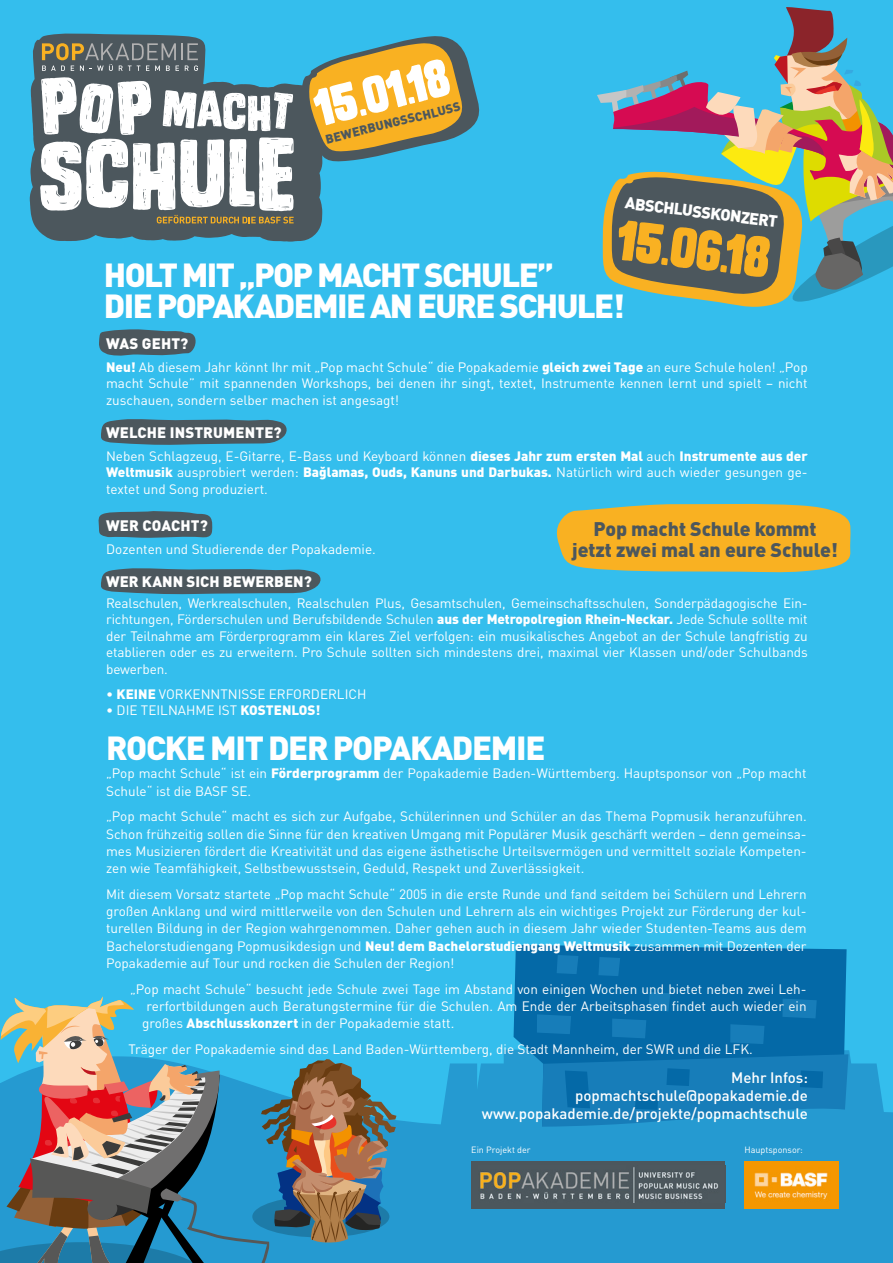
<style>
.page{position:relative;width:893px;height:1263px;background:#34beed}
.page>*{position:absolute;margin:0;border:0;box-sizing:border-box;transform-origin:0 0}
.t1{font:54px "Monstro Solid";color:#f9b122}
.t2{font:49.5px "Monstro Solid";color:#fff}
.t3{font:900 33px/31.5px "DIN Pro";letter-spacing:-.05em;color:#fff}
.t4{font:900 19.5px/21px "DIN Pro";letter-spacing:-.005em;color:#4c575d;text-align:center}
.t5{font:900 16.2px "DIN Pro";color:#fff}
.t6{font:500 15px/18px "DIN Pro";color:#fff;text-align:right}
.t7{font:900 15px "DIN Pro";letter-spacing:.01em;color:#fff}
.t8{font:13.5px/16.5px "DIN Pro";color:#fff;text-align:justify}
.t9{font:900 12.45px "DIN Pro";color:#4c575d}
.t10{font:9px "DIN Pro";color:#fff}
.s1{font-weight:900}
</style>
<div class="page">
<svg style="left:396px;top:945px;width:497px;height:318px"></svg>
<img style="left:744px;top:1161px;width:94px;height:47px">
<div style="left:471px;top:1161px;width:254px;height:48px;background:#4c575d"></div>
<img style="left:480px;top:1167px;width:238px;height:35px">
<svg style="left:30px;top:33px;width:292px;height:209px;fill:#4c575d"></svg>
<svg style="left:42px;top:43px;width:156px;height:28px;background:#6e7069"></svg>
<svg style="left:40px;top:77px;width:254px;height:146px;background:#a9b0b2"></svg>
<svg style="left:301px;top:35px;width:179px;height:128px"></svg>
<svg style="left:99px;top:329px;width:97px;height:27px;background:#486672"></svg>
<svg style="left:101px;top:419px;width:186px;height:26px;background:#49626c"></svg>
<svg style="left:101px;top:568px;width:220px;height:26px;background:#49626d"></svg>
<svg style="left:98px;top:511px;width:115px;height:27px;background:#49616c"></svg>
<svg style="left:0;top:996px;width:396px;height:267px"></svg>
<svg style="left:556px;top:503px;width:295px;height:70px;background:#e2b239"></svg>
<svg style="left:597px;top:7px;width:296px;height:300px"></svg>
<h2 class="t2" style="left:308px;top:83px;width:139px;rotate:-14deg">15.01.18</h2>
<p class="t9" style="left:323px;top:130px;width:140px;rotate:-14deg">BEWERBUNGSSCHLUSS</p>
<p class="t5" style="left:627px;top:190px;width:155px;rotate:7deg">ABSCHLUSSKONZERT</p>
<h1 class="t1" style="left:620px;top:210px;width:156px;rotate:7deg">15.06.18</h1>
<h3 class="t3" style="left:104px;top:257px;width:522px">HOLT MIT „POP MACHT SCHULE”<br>DIE POPAKADEMIE AN EURE SCHULE!</h3>
<p class="t7" style="left:106px;top:332px;width:84px">WAS GEHT?</p>
<p class="t8" style="left:106px;top:357px;width:703px"><span class="s1">Neu!</span> Ab diesem Jahr könnt Ihr mit „Pop macht Schule“ die Popakademie <span class="s1">gleich zwei Tage</span> an eure Schule holen! „Pop macht Schule” mit spannenden Workshops, bei denen ihr singt, textet, Instrumente kennen lernt und spielt – nicht zuschauen, sondern selber machen ist angesagt!</p>
<p class="t7" style="left:106px;top:420px;width:177px">WELCHE INSTRUMENTE?</p>
<p class="t8" style="left:106px;top:446px;width:703px">Neben Schlagzeug, E-Gitarre, E-Bass und Keyboard können <span class="s1">dieses Jahr zum ersten Mal</span> auch <span class="s1">Instrumente aus der Weltmusik</span> ausprobiert werden: <span class="s1">Bağlamas, Ouds, Kanuns und Darbukas.</span> Natürlich wird auch wieder gesungen ge&shy;textet und Song produziert.</p>
<p class="t7" style="left:106px;top:514px;width:103px">WER COACHT?</p>
<p class="t8" style="left:106px;top:539px;width:271px">Dozenten und Studierende der Popakademie.</p>
<p class="t7" style="left:106px;top:569px;width:207px">WER KANN SICH BEWERBEN?</p>
<p class="t8" style="left:106px;top:593px;width:703px">Realschulen, Werkrealschulen, Realschulen Plus, Gesamtschulen, Gemeinschaftsschulen, Sonderpädagogische Ein&shy;richtungen, Förderschulen und Berufsbildende Schulen <span class="s1">aus der Metropolregion Rhein-Neckar.</span> Jede Schule sollte mit der Teilnahme am Förderprogramm ein klares Ziel verfolgen: ein musikalisches Angebot an der Schule langfristig zu etablieren oder es zu erweitern. Pro Schule sollten sich mindestens drei, maximal vier Klassen und/oder Schulbands bewerben.</p>
<p class="t8" style="left:106px;top:684px;width:262px">• <span class="s1">KEINE</span> VORKENNTNISSE ERFORDERLICH</p>
<p class="t8" style="left:106px;top:701px;width:216px">• DIE TEILNAHME IST <span class="s1">KOSTENLOS!</span></p>
<h3 class="t4" style="left:572px;top:517px;width:267px">Pop macht Schule kommt jetzt zwei mal an eure Schule!</h3>
<h3 class="t3" style="left:106px;top:730px;width:441px">ROCKE MIT DER POPAKADEMIE</h3>
<p class="t8" style="left:106px;top:763px;width:702px;line-height:17.2px">„Pop macht Schule“ ist ein <span class="s1">Förderprogramm</span> der Popakademie Baden-Württemberg. Hauptsponsor von „Pop macht<br>Schule“ ist die BASF SE.</p>
<p class="t8" style="left:106px;top:806px;width:702px;line-height:17.2px">„Pop macht Schule“ macht es sich zur Aufgabe, Schülerinnen und Schüler an das Thema Popmusik heranzuführen.<br>Schon frühzeitig sollen die Sinne für den kreativen Umgang mit Populärer Musik geschärft werden – denn gemeinsa&shy;mes Musizieren fördert die Kreativität und das eigene ästhetische Urteilsvermögen und vermittelt soziale Kompeten&shy;zen wie Teamfähigkeit, Selbstbewusstsein, Geduld, Respekt und Zuverlässigkeit.</p>
<p class="t8" style="left:106px;top:884px;width:702px;line-height:17.2px">Mit diesem Vorsatz startete „Pop macht Schule“ 2005 in die erste Runde und fand seitdem bei Schülern und Lehrern großen Anklang und wird mittlerweile von den Schulen und Lehrern als ein wichtiges Projekt zur Förderung der kul&shy;turellen Bildung in der Region wahrgenommen. Daher gehen auch in diesem Jahr wieder Studenten-Teams aus dem Bachelorstudiengang Popmusikdesign und <span class="s1">Neu! dem Bachelorstudiengang Weltmusik</span> zusammen mit Dozenten der Popakademie auf Tour und rocken die Schulen der Region!</p>
<p class="t8" style="left:130px;top:979px;width:678px">„Pop macht Schule“ besucht jede Schule zwei Tage im Abstand von einigen Wochen und bietet neben zwei Leh-</p>
<p class="t8" style="left:147px;top:996px;width:661px">rerfortbildungen auch Beratungstermine für die Schulen. Am Ende der Arbeitsphasen findet auch wieder ein</p>
<p class="t8" style="left:142px;top:1014px;width:314px">großes <span class="s1">Abschlusskonzert</span> in der Popakademie statt.</p>
<p class="t8" style="left:129px;top:1039px;width:626px">Träger der Popakademie sind das Land Baden-Württemberg, die Stadt Mannheim, der SWR und die LFK.</p>
<p class="t6" style="left:482px;top:1067px;width:328px">Mehr Infos:<br>popmachtschule@popakademie.de www.popakademie.de/projekte/popmachtschule</p>
<p class="t10" style="left:471px;top:1142px;width:61px">Ein Projekt der</p>
<p class="t10" style="left:744px;top:1142px;width:60px">Hauptsponsor:</p>
</div>
